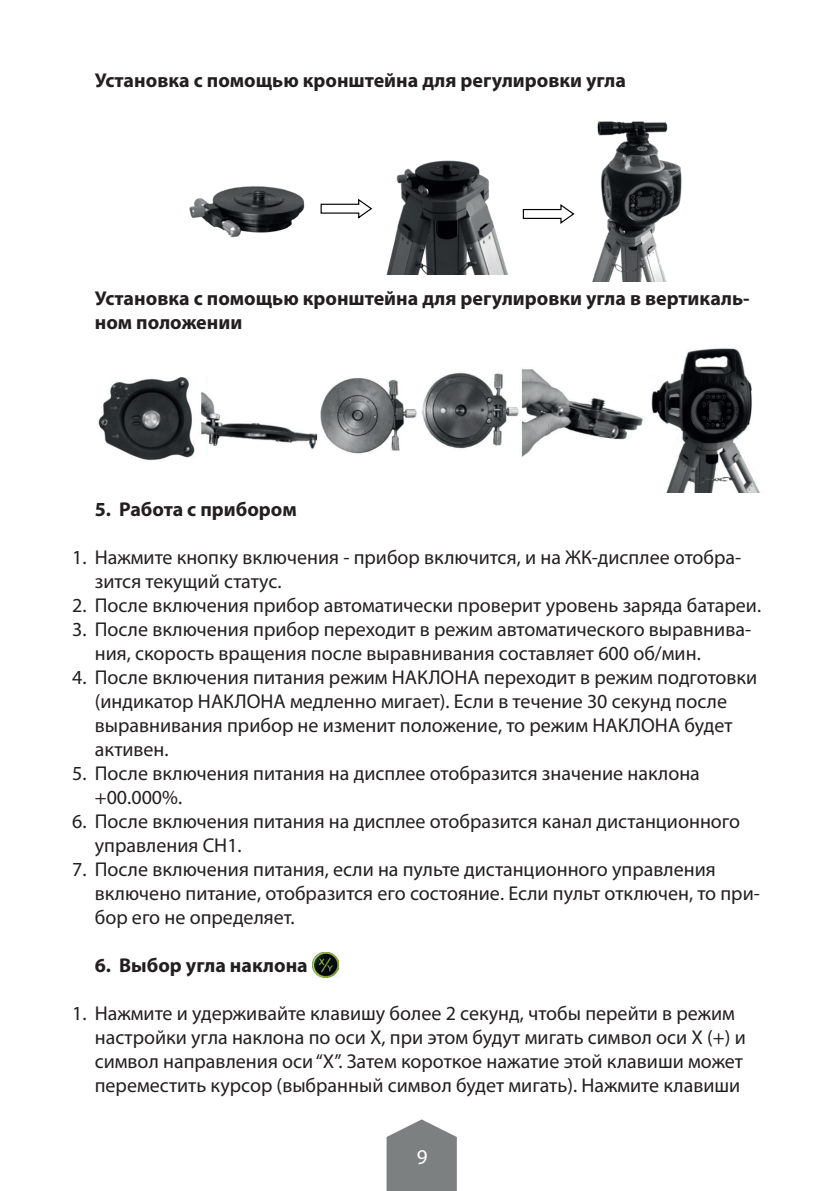
<style>
.page{position:relative;width:840px;height:1191px;background:#fff}
.page>*{position:absolute;margin:0;border:0;box-sizing:border-box;transform-origin:0 0}
.t1{font:21px "Myriad Pro";color:#fff}
.t2{font:20px/24px "Myriad Pro";color:#231f20}
.t3{font:700 20px/24px "Myriad Pro";color:#231f20}
</style>
<div class="page">
<svg style="left:386px;top:1119px;width:70px;height:72px;background:#8e9091"></svg>
<img style="left:189px;top:186px;width:116px;height:52px">
<img style="left:386px;top:160px;width:122px;height:115px">
<img style="left:592px;top:121px;width:90px;height:160px">
<svg style="left:320px;top:198px;width:53px;height:21px"></svg>
<svg style="left:522px;top:204px;width:53px;height:20px"></svg>
<img style="left:98px;top:348px;width:662px;height:144px">
<img style="left:312px;top:952px;width:26px;height:26px">
<p class="t3" style="left:95px;top:68px;width:532px">Установка с помощью кронштейна для регулировки угла</p>
<p class="t3" style="left:95px;top:286px;width:656px">Установка с помощью кронштейна для регулировки угла в вертикаль&shy;ном положении</p>
<p class="t3" style="left:95px;top:496px;width:203px">5. Работа с прибором</p>
<p class="t2" style="left:95px;top:545px;width:647px;text-indent:-23px">1. Нажмите кнопку включения - прибор включится, и на ЖК-дисплее отобра&shy;зится текущий статус.</p>
<p class="t2" style="left:72px;top:593px;width:690px">2. После включения прибор автоматически проверит уровень заряда батареи.</p>
<p class="t2" style="left:95px;top:617px;width:657px;text-indent:-23px">3. После включения прибор переходит в режим автоматического выравнива&shy;ния, скорость вращения после выравнивания составляет 600 об/мин.</p>
<p class="t2" style="left:95px;top:665px;width:663px;text-indent:-23px">4. После включения питания режим НАКЛОНА переходит в режим подготовки (индикатор НАКЛОНА медленно мигает). Если в течение 30 секунд после выравнивания прибор не изменит положение, то режим НАКЛОНА будет активен.</p>
<p class="t2" style="left:95px;top:761px;width:606px;text-indent:-23px">5. После включения питания на дисплее отобразится значение наклона +00.000%.</p>
<p class="t2" style="left:95px;top:809px;width:646px;text-indent:-23px">6. После включения питания на дисплее отобразится канал дистанционного управления CH1.</p>
<p class="t2" style="left:95px;top:857px;width:666px;text-indent:-23px">7. После включения питания, если на пульте дистанционного управления включено питание, отобразится его состояние. Если пульт отключен, то при&shy;бор его не определяет.</p>
<p class="t3" style="left:95px;top:952px;width:214px">6. Выбор угла наклона</p>
<p class="t2" style="left:95px;top:1001px;width:652px;text-indent:-23px">1. Нажмите и удерживайте клавишу более 2 секунд, чтобы перейти в режим настройки угла наклона по оси X, при этом будут мигать символ оси X (+) и символ направления оси “X”. Затем короткое нажатие этой клавиши может переместить курсор (выбранный символ будет мигать). Нажмите клавиши</p>
<p class="t1" style="left:416px;top:1143px;width:12px">9</p>
</div>
